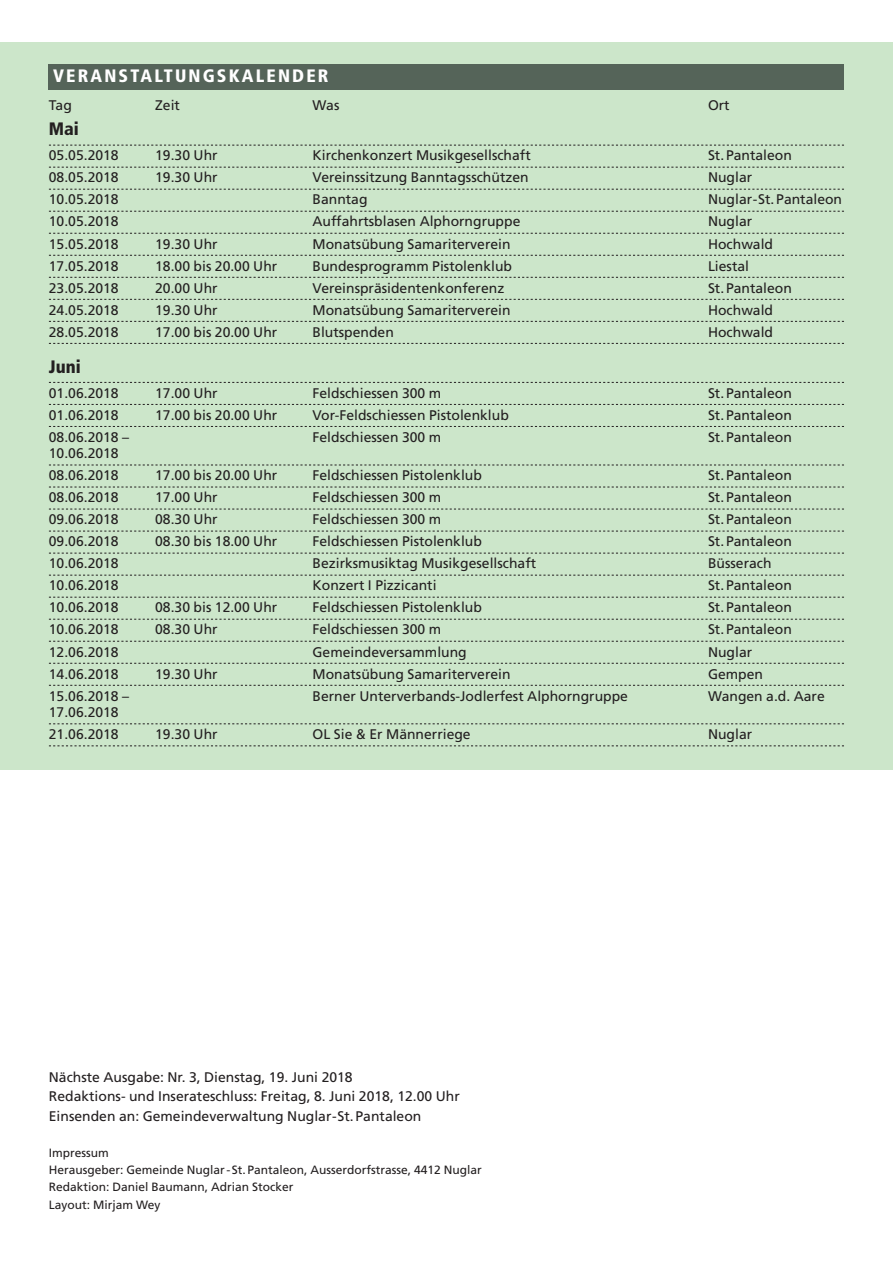
<style>
.page{position:relative;width:893px;height:1263px;background:#fff}
.page>*{position:absolute;margin:0;border:0;box-sizing:border-box;transform-origin:0 0}
.t1{font:900 condensed 18px "Frutiger LT";letter-spacing:.12em;color:#fff}
.t2{font:900 condensed 18px "Frutiger LT";color:#231f20}
.t3{font:13.95px/19.5px "Frutiger LT";color:#231f20}
.t4{font:12px/17.2px "Frutiger LT";color:#231f20}
</style>
<div class="page">
<div style="left:0;top:43px;width:893px;height:727px;background:#cce6ca"></div>
<svg style="left:49px;top:145px;width:795px;height:1px"></svg>
<svg style="left:49px;top:167px;width:795px;height:1px"></svg>
<svg style="left:49px;top:189px;width:795px;height:1px"></svg>
<svg style="left:49px;top:211px;width:795px;height:1px"></svg>
<svg style="left:49px;top:233px;width:795px;height:1px"></svg>
<svg style="left:49px;top:255px;width:795px;height:1px"></svg>
<svg style="left:49px;top:277px;width:795px;height:1px"></svg>
<svg style="left:49px;top:299px;width:795px;height:1px"></svg>
<svg style="left:49px;top:321px;width:795px;height:1px"></svg>
<svg style="left:49px;top:343px;width:795px;height:1px"></svg>
<svg style="left:49px;top:382px;width:795px;height:1px"></svg>
<svg style="left:49px;top:404px;width:795px;height:1px"></svg>
<svg style="left:49px;top:426px;width:795px;height:1px"></svg>
<svg style="left:49px;top:465px;width:795px;height:1px"></svg>
<svg style="left:49px;top:487px;width:795px;height:1px"></svg>
<svg style="left:49px;top:509px;width:795px;height:1px"></svg>
<svg style="left:49px;top:531px;width:795px;height:1px"></svg>
<svg style="left:49px;top:553px;width:795px;height:1px"></svg>
<svg style="left:49px;top:575px;width:795px;height:1px"></svg>
<svg style="left:49px;top:597px;width:795px;height:1px"></svg>
<svg style="left:49px;top:619px;width:795px;height:1px"></svg>
<svg style="left:49px;top:641px;width:795px;height:1px"></svg>
<svg style="left:49px;top:663px;width:795px;height:1px"></svg>
<svg style="left:49px;top:685px;width:795px;height:1px"></svg>
<svg style="left:49px;top:723px;width:795px;height:1px"></svg>
<svg style="left:49px;top:745px;width:795px;height:1px"></svg>
<div style="left:49px;top:64px;width:795px;height:25px;background:#556459"></div>
<p class="t1" style="left:53px;top:65px;width:277px">VERANSTALTUNGSKALENDER</p>
<p class="t3" style="left:49px;top:95px;width:25px">Tag</p>
<p class="t3" style="left:155px;top:95px;width:26px">Zeit</p>
<p class="t3" style="left:313px;top:95px;width:28px">Was</p>
<p class="t3" style="left:708px;top:95px;width:23px">Ort</p>
<p class="t2" style="left:49px;top:118px;width:32px">Mai</p>
<p class="t3" style="left:49px;top:146px;width:71px">05.05.2018</p>
<p class="t3" style="left:155px;top:146px;width:64px">19.30 Uhr</p>
<p class="t3" style="left:313px;top:146px;width:220px">Kirchenkonzert Musikgesellschaft</p>
<p class="t3" style="left:708px;top:146px;width:85px">St. Pantaleon</p>
<p class="t3" style="left:49px;top:168px;width:71px">08.05.2018</p>
<p class="t3" style="left:155px;top:168px;width:64px">19.30 Uhr</p>
<p class="t3" style="left:313px;top:168px;width:218px">Vereinssitzung Banntagsschützen</p>
<p class="t3" style="left:708px;top:168px;width:46px">Nuglar</p>
<p class="t3" style="left:49px;top:190px;width:71px">10.05.2018</p>
<p class="t3" style="left:313px;top:190px;width:57px">Banntag</p>
<p class="t3" style="left:708px;top:190px;width:136px">Nuglar-St. Pantaleon</p>
<p class="t3" style="left:49px;top:212px;width:71px">10.05.2018</p>
<p class="t3" style="left:313px;top:212px;width:209px">Auffahrtsblasen Alphorngruppe</p>
<p class="t3" style="left:708px;top:212px;width:46px">Nuglar</p>
<p class="t3" style="left:49px;top:234px;width:71px">15.05.2018</p>
<p class="t3" style="left:155px;top:234px;width:64px">19.30 Uhr</p>
<p class="t3" style="left:313px;top:234px;width:200px">Monatsübung Samariterverein</p>
<p class="t3" style="left:708px;top:234px;width:67px">Hochwald</p>
<p class="t3" style="left:49px;top:256px;width:71px">17.05.2018</p>
<p class="t3" style="left:155px;top:256px;width:124px">18.00 bis 20.00 Uhr</p>
<p class="t3" style="left:313px;top:256px;width:201px">Bundesprogramm Pistolenklub</p>
<p class="t3" style="left:708px;top:256px;width:43px">Liestal</p>
<p class="t3" style="left:49px;top:278px;width:71px">23.05.2018</p>
<p class="t3" style="left:155px;top:278px;width:64px">20.00 Uhr</p>
<p class="t3" style="left:313px;top:278px;width:193px">Vereinspräsidentenkonferenz</p>
<p class="t3" style="left:708px;top:278px;width:85px">St. Pantaleon</p>
<p class="t3" style="left:49px;top:300px;width:71px">24.05.2018</p>
<p class="t3" style="left:155px;top:300px;width:64px">19.30 Uhr</p>
<p class="t3" style="left:313px;top:300px;width:200px">Monatsübung Samariterverein</p>
<p class="t3" style="left:708px;top:300px;width:67px">Hochwald</p>
<p class="t3" style="left:49px;top:322px;width:71px">28.05.2018</p>
<p class="t3" style="left:155px;top:322px;width:124px">17.00 bis 20.00 Uhr</p>
<p class="t3" style="left:313px;top:322px;width:83px">Blutspenden</p>
<p class="t3" style="left:708px;top:322px;width:67px">Hochwald</p>
<p class="t2" style="left:49px;top:356px;width:33px">Juni</p>
<p class="t3" style="left:49px;top:383px;width:71px">01.06.2018</p>
<p class="t3" style="left:155px;top:383px;width:64px">17.00 Uhr</p>
<p class="t3" style="left:313px;top:383px;width:130px">Feldschiessen 300 m</p>
<p class="t3" style="left:708px;top:383px;width:85px">St. Pantaleon</p>
<p class="t3" style="left:49px;top:405px;width:71px">01.06.2018</p>
<p class="t3" style="left:155px;top:405px;width:124px">17.00 bis 20.00 Uhr</p>
<p class="t3" style="left:313px;top:405px;width:198px">Vor-Feldschiessen Pistolenklub</p>
<p class="t3" style="left:708px;top:405px;width:85px">St. Pantaleon</p>
<p class="t3" style="left:49px;top:427px;width:82px">08.06.2018 –</p>
<p class="t3" style="left:313px;top:427px;width:130px">Feldschiessen 300 m</p>
<p class="t3" style="left:708px;top:427px;width:85px">St. Pantaleon</p>
<p class="t3" style="left:49px;top:442px;width:71px;line-height:22px">10.06.2018<br>08.06.2018</p>
<p class="t3" style="left:155px;top:466px;width:124px">17.00 bis 20.00 Uhr</p>
<p class="t3" style="left:313px;top:466px;width:171px">Feldschiessen Pistolenklub</p>
<p class="t3" style="left:708px;top:466px;width:85px">St. Pantaleon</p>
<p class="t3" style="left:49px;top:488px;width:71px">08.06.2018</p>
<p class="t3" style="left:155px;top:488px;width:64px">17.00 Uhr</p>
<p class="t3" style="left:313px;top:488px;width:130px">Feldschiessen 300 m</p>
<p class="t3" style="left:708px;top:488px;width:85px">St. Pantaleon</p>
<p class="t3" style="left:49px;top:510px;width:71px">09.06.2018</p>
<p class="t3" style="left:155px;top:510px;width:64px">08.30 Uhr</p>
<p class="t3" style="left:313px;top:510px;width:130px">Feldschiessen 300 m</p>
<p class="t3" style="left:708px;top:510px;width:85px">St. Pantaleon</p>
<p class="t3" style="left:49px;top:532px;width:71px">09.06.2018</p>
<p class="t3" style="left:155px;top:532px;width:124px">08.30 bis 18.00 Uhr</p>
<p class="t3" style="left:313px;top:532px;width:171px">Feldschiessen Pistolenklub</p>
<p class="t3" style="left:708px;top:532px;width:85px">St. Pantaleon</p>
<p class="t3" style="left:49px;top:554px;width:71px">10.06.2018</p>
<p class="t3" style="left:313px;top:554px;width:225px">Bezirksmusiktag Musikgesellschaft</p>
<p class="t3" style="left:708px;top:554px;width:65px">Büsserach</p>
<p class="t3" style="left:49px;top:576px;width:71px">10.06.2018</p>
<p class="t3" style="left:313px;top:576px;width:126px">Konzert I Pizzicanti</p>
<p class="t3" style="left:708px;top:576px;width:85px">St. Pantaleon</p>
<p class="t3" style="left:49px;top:598px;width:71px">10.06.2018</p>
<p class="t3" style="left:155px;top:598px;width:124px">08.30 bis 12.00 Uhr</p>
<p class="t3" style="left:313px;top:598px;width:171px">Feldschiessen Pistolenklub</p>
<p class="t3" style="left:708px;top:598px;width:85px">St. Pantaleon</p>
<p class="t3" style="left:49px;top:620px;width:71px">10.06.2018</p>
<p class="t3" style="left:155px;top:620px;width:64px">08.30 Uhr</p>
<p class="t3" style="left:313px;top:620px;width:130px">Feldschiessen 300 m</p>
<p class="t3" style="left:708px;top:620px;width:85px">St. Pantaleon</p>
<p class="t3" style="left:49px;top:642px;width:71px">12.06.2018</p>
<p class="t3" style="left:313px;top:642px;width:156px">Gemeindeversammlung</p>
<p class="t3" style="left:708px;top:642px;width:46px">Nuglar</p>
<p class="t3" style="left:49px;top:664px;width:71px">14.06.2018</p>
<p class="t3" style="left:155px;top:664px;width:64px">19.30 Uhr</p>
<p class="t3" style="left:313px;top:664px;width:200px">Monatsübung Samariterverein</p>
<p class="t3" style="left:708px;top:664px;width:57px">Gempen</p>
<p class="t3" style="left:49px;top:686px;width:82px">15.06.2018 –</p>
<p class="t3" style="left:313px;top:686px;width:317px">Berner Unterverbands-Jodlerfest Alphorngruppe</p>
<p class="t3" style="left:708px;top:686px;width:118px">Wangen a.d. Aare</p>
<p class="t3" style="left:49px;top:701px;width:71px;line-height:22px">17.06.2018<br>21.06.2018</p>
<p class="t3" style="left:155px;top:724px;width:64px">19.30 Uhr</p>
<p class="t3" style="left:313px;top:724px;width:160px">OL Sie &amp; Er Männerriege</p>
<p class="t3" style="left:708px;top:724px;width:46px">Nuglar</p>
<p class="t3" style="left:49px;top:1067px;width:412px">Nächste Ausgabe: Nr. 3, Dienstag, 19. Juni 2018<br>Redaktions- und Inserateschluss: Freitag, 8. Juni 2018, 12.00 Uhr<br>Einsenden an: Gemeindeverwaltung Nuglar-St. Pantaleon</p>
<p class="t4" style="left:49px;top:1144px;width:434px">Impressum<br>Herausgeber: Gemeinde Nuglar - St. Pantaleon, Ausserdorfstrasse, 4412 Nuglar Redaktion: Daniel Baumann, Adrian Stocker<br>Layout: Mirjam Wey</p>
</div>
